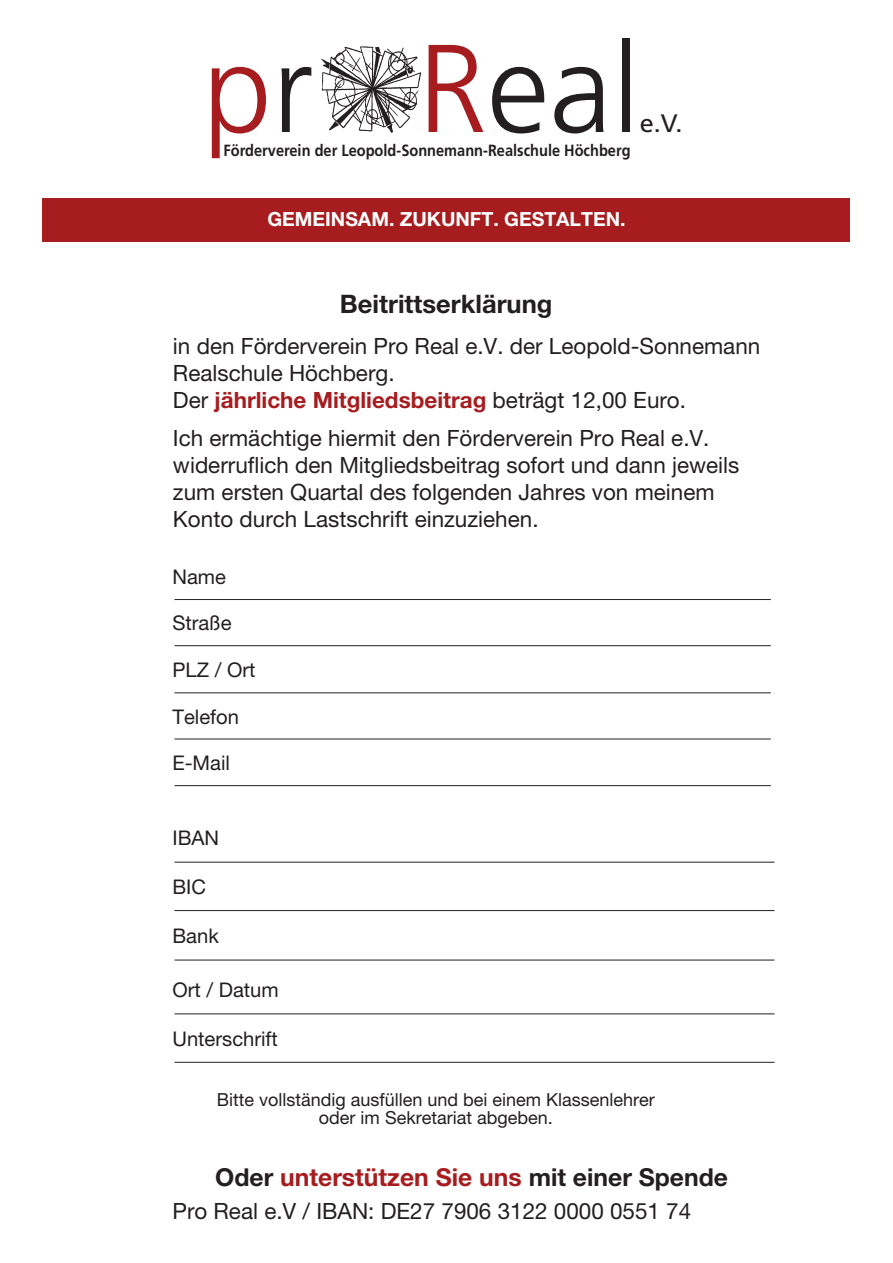
<style>
.page{position:relative;width:893px;height:1263px;background:#fff}
.page>*{position:absolute;margin:0;border:0;box-sizing:border-box;transform-origin:0 0}
.t1{font:300 124.8px "Frutiger";color:#231f20}
.t2{font:700 25.5px "Helvetica Neue LT Pro";color:#231f20}
.t3{font:25.2px "Frutiger";color:#231f20}
.t4{font:700 24.75px "Helvetica Neue LT Pro";color:#231f20}
.t5{font:22.5px/27px "Helvetica Neue LT Pro";color:#231f20}
.t6{font:20.25px "Helvetica Neue LT Pro";color:#231f20}
.t7{font:700 19.5px "Helvetica Neue LT Pro";color:#fff}
.t8{font:18px/18px "Helvetica Neue LT Pro";color:#231f20;text-align:center}
.t9{font:700 16.2px "Frutiger";color:#231f20;scale:.9 1}
.s1{color:#a61c1f}
.s2{font-weight:700;color:#a61c1f}
</style>
<div class="page">
<img style="left:321px;top:46px;width:101px;height:87px">
<div style="left:43px;top:198px;width:807px;height:44px;background:#a61c1f"></div>
<hr style="left:174px;top:599px;width:597px;height:1px;background:#231f20">
<hr style="left:174px;top:645px;width:597px;height:1px;background:#231f20">
<hr style="left:174px;top:692px;width:597px;height:1px;background:#231f20">
<hr style="left:174px;top:739px;width:597px;height:1px;background:#231f20">
<hr style="left:174px;top:785px;width:597px;height:1px;background:#231f20">
<hr style="left:175px;top:862px;width:599px;height:1px;background:#231f20">
<hr style="left:175px;top:910px;width:599px;height:1px;background:#231f20">
<hr style="left:175px;top:960px;width:599px;height:1px;background:#231f20">
<hr style="left:175px;top:1013px;width:599px;height:1px;background:#231f20">
<hr style="left:175px;top:1062px;width:599px;height:1px;background:#231f20">
<h1 class="t1" style="left:203px;top:18px;width:438px"><span class="s1">p</span>r <span class="s1">R</span>eal</h1>
<p class="t9" style="left:224px;top:141px;width:454px">Förderverein der Leopold-Sonnemann-Realschule Höchberg</p>
<p class="t3" style="left:640px;top:108px;width:44px">e.V.</p>
<p class="t7" style="left:267px;top:207px;width:360px">Gemeinsam. Zukunft. gestalten.</p>
<p class="t2" style="left:340px;top:288px;width:214px">Beitrittserklärung</p>
<p class="t5" style="left:173px;top:332px;width:589px">in den Förderverein Pro Real e.V. der Leopold-Sonnemann<br>Realschule Höchberg.<br>Der <span class="s2">jährliche Mitgliedsbeitrag</span> beträgt 12,00 Euro.</p>
<p class="t5" style="left:173px;top:424px;width:568px">Ich ermächtige hiermit den Förderverein Pro Real e.V. widerruflich den Mitgliedsbeitrag sofort und dann jeweils zum ersten Quartal des folgenden Jahres von meinem Konto durch Lastschrift einzuziehen.</p>
<p class="t6" style="left:172px;top:564px;width:55px">Name</p>
<p class="t6" style="left:172px;top:611px;width:61px">Straße</p>
<p class="t6" style="left:172px;top:658px;width:85px">PLZ / Ort</p>
<p class="t6" style="left:172px;top:704px;width:68px">Telefon</p>
<p class="t6" style="left:172px;top:751px;width:59px">E-Mail</p>
<p class="t6" style="left:172px;top:826px;width:48px">IBAN</p>
<p class="t6" style="left:172px;top:874px;width:35px">BIC</p>
<p class="t6" style="left:172px;top:923px;width:48px">Bank</p>
<p class="t6" style="left:172px;top:977px;width:108px">Ort / Datum</p>
<p class="t6" style="left:172px;top:1026px;width:107px">Unterschrift</p>
<p class="t8" style="left:217px;top:1090px;width:440px">Bitte vollständig ausfüllen und bei einem Klassenlehrer oder im Sekretariat abgeben.</p>
<p class="t4" style="left:215px;top:1161px;width:514px">Oder <span class="s1">unterstützen Sie uns</span> mit einer Spende</p>
<p class="t5" style="left:172px;top:1197px;width:520px">Pro Real e.V / IBAN: DE27 7906 3122 0000 0551 74</p>
</div>
